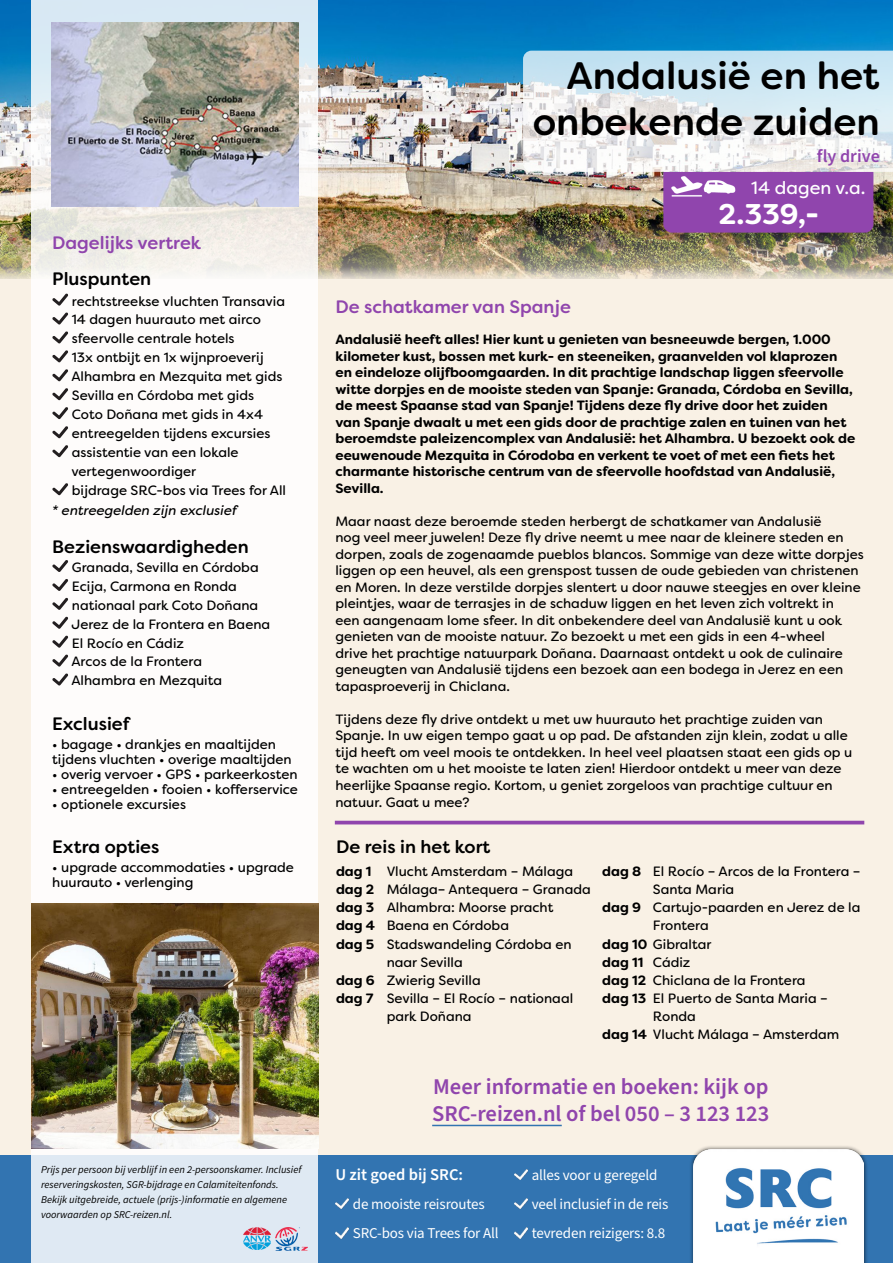
<style>
.page{position:relative;width:893px;height:1263px;background:#fff}
.page>*{position:absolute;margin:0;border:0;box-sizing:border-box;transform-origin:0 0}
.t1{font:500 38.25px "Filson Soft";color:#000}
.t2{font:700 28.5px "Filson Soft";color:#fff}
.t3{font:600 22.5px "Source Sans Pro";color:#9045ad}
.t4{font:500 18px "Filson Soft";color:#000}
.t5{font:500 18px "Filson Soft";color:#9045ad}
.t6{font:18px "Filson Soft";color:#fff}
.t7{font:600 18px "Source Sans Pro";color:#9045ad}
.t8{font:600 16.5px "Source Sans Pro";color:#fff}
.t9{font:15px "Source Sans Pro";letter-spacing:-.01em;color:#fff}
.t10{font:13.5px/16.5px "Filson Soft";color:#000}
.t11{font:700 13.5px/16.5px "Filson Soft";color:#000}
.t12{font:italic 13.5px "Filson Soft";color:#000}
.t13{font:italic 10.5px/15px "Source Sans Variable";color:#000}
.s1{font-weight:700}
</style>
<div class="page">
<div style="left:0;top:242px;width:893px;height:913px;background:#f9f1e5"></div>
<img style="left:0;top:0;width:893px;height:279px">
<div style="left:0;top:1155px;width:893px;height:108px;background:#3274b1"></div>
<div style="left:689px;top:1145px;width:179px;height:118px;background:#000;opacity:.7"></div>
<img style="left:693px;top:1149px;width:171px;height:114px">
<svg style="left:32px;top:0;width:286px;height:1263px;background:#f7f7f7"></svg>
<img style="left:243px;top:1228px;width:27px;height:22px">
<img style="left:275px;top:1228px;width:32px;height:22px">
<svg style="left:515px;top:1228px;width:12px;height:10px"></svg>
<svg style="left:515px;top:1199px;width:12px;height:10px"></svg>
<svg style="left:515px;top:1169px;width:12px;height:10px"></svg>
<svg style="left:335px;top:1228px;width:13px;height:10px"></svg>
<svg style="left:335px;top:1199px;width:13px;height:10px"></svg>
<hr style="left:432px;top:1125px;width:130px;height:1px;background:#3274b1">
<hr style="left:335px;top:821px;width:529px;height:3px;background:#9045ad">
<img style="left:32px;top:904px;width:286px;height:244px">
<svg style="left:52px;top:673px;width:16px;height:12px"></svg>
<svg style="left:52px;top:654px;width:16px;height:13px"></svg>
<svg style="left:52px;top:636px;width:16px;height:11px"></svg>
<svg style="left:52px;top:617px;width:16px;height:12px"></svg>
<svg style="left:52px;top:598px;width:16px;height:12px"></svg>
<svg style="left:52px;top:579px;width:16px;height:12px"></svg>
<svg style="left:52px;top:560px;width:16px;height:12px"></svg>
<svg style="left:52px;top:483px;width:16px;height:12px"></svg>
<svg style="left:52px;top:445px;width:16px;height:12px"></svg>
<svg style="left:52px;top:426px;width:16px;height:12px"></svg>
<svg style="left:52px;top:407px;width:16px;height:12px"></svg>
<svg style="left:52px;top:388px;width:16px;height:12px"></svg>
<svg style="left:52px;top:369px;width:16px;height:12px"></svg>
<svg style="left:52px;top:350px;width:16px;height:12px"></svg>
<svg style="left:52px;top:331px;width:16px;height:12px"></svg>
<svg style="left:52px;top:312px;width:16px;height:12px"></svg>
<svg style="left:52px;top:294px;width:16px;height:11px"></svg>
<img style="left:51px;top:22px;width:247px;height:185px">
<img style="left:523px;top:51px;width:370px;height:182px">
<p class="t5" style="left:52px;top:231px;width:151px">Dagelijks vertrek</p>
<p class="t4" style="left:52px;top:267px;width:100px">Pluspunten</p>
<p class="t10" style="left:72px;top:292px;width:215px">rechtstreekse vluchten Transavia</p>
<p class="t10" style="left:72px;top:311px;width:191px">14 dagen huurauto met airco</p>
<p class="t10" style="left:72px;top:330px;width:164px">sfeervolle centrale hotels</p>
<p class="t10" style="left:72px;top:349px;width:193px">13x ontbijt en 1x wijnproeverij</p>
<p class="t10" style="left:71px;top:368px;width:212px">Alhambra en Mezquita met gids</p>
<p class="t10" style="left:72px;top:387px;width:184px">Sevilla en Córdoba met gids</p>
<p class="t10" style="left:72px;top:406px;width:193px">Coto Doñana met gids in 4x4</p>
<p class="t10" style="left:72px;top:425px;width:200px">entreegelden tijdens excursies</p>
<p class="t10" style="left:72px;top:444px;width:168px">assistentie van een lokale</p>
<p class="t10" style="left:71px;top:463px;width:126px">vertegenwoordiger</p>
<p class="t10" style="left:72px;top:481px;width:216px">bijdrage SRC-bos via Trees for All</p>
<p class="t12" style="left:52px;top:502px;width:186px">* entreegelden zijn exclusief</p>
<p class="t4" style="left:52px;top:535px;width:198px">Bezienswaardigheden</p>
<p class="t10" style="left:72px;top:559px;width:188px">Granada, Sevilla en Córdoba</p>
<p class="t10" style="left:72px;top:578px;width:166px">Ecija, Carmona en Ronda</p>
<p class="t10" style="left:72px;top:597px;width:188px">nationaal park Coto Doñana</p>
<p class="t10" style="left:71px;top:616px;width:200px">Jerez de la Frontera en Baena</p>
<p class="t10" style="left:72px;top:634px;width:114px">El Rocío en Cádiz</p>
<p class="t10" style="left:71px;top:653px;width:132px">Arcos de la Frontera</p>
<p class="t10" style="left:71px;top:672px;width:152px">Alhambra en Mezquita</p>
<p class="t4" style="left:52px;top:712px;width:79px">Exclusief</p>
<p class="t10" style="left:52px;top:737px;width:241px;line-height:15px">• bagage • drankjes en maaltijden tijdens vluchten • overige maaltijden</p>
<p class="t10" style="left:52px;top:766px;width:247px">• overig vervoer • GPS • parkeerkosten</p>
<p class="t10" style="left:52px;top:781px;width:247px">• entreegelden • fooien • kofferservice</p>
<p class="t10" style="left:52px;top:796px;width:135px">• optionele excursies</p>
<p class="t4" style="left:52px;top:835px;width:109px">Extra opties</p>
<p class="t10" style="left:52px;top:858px;width:243px">• upgrade accommodaties • upgrade</p>
<p class="t10" style="left:52px;top:873px;width:143px">huurauto • verlenging</p>
<p class="t13" style="left:41px;top:1162px;width:262px">Prijs per persoon bij verblijf in een 2-persoonskamer. Inclusief reserveringskosten, SGR-bijdrage en Calamiteitenfonds.</p>
<p class="t13" style="left:41px;top:1192px;width:248px">Bekijk uitgebreide, actuele (prijs-)informatie en algemene</p>
<p class="t13" style="left:41px;top:1207px;width:133px">voorwaarden op SRC-reizen.nl.</p>
<p class="t1" style="left:566px;top:51px;width:315px">Andalusië en het</p>
<p class="t1" style="left:533px;top:97px;width:349px">onbekende zuiden</p>
<p class="t7" style="left:817px;top:144px;width:64px">fly drive</p>
<p class="t6" style="left:751px;top:176px;width:116px">14 dagen v.a.</p>
<p class="t5" style="left:335px;top:295px;width:237px">De schatkamer van Spanje</p>
<p class="t2" style="left:719px;top:196px;width:102px">2.339,-</p>
<p class="t11" style="left:335px;top:331px;width:521px">Andalusië heeft alles! Hier kunt u genieten van besneeuwde bergen, 1.000 kilometer kust, bossen met kurk- en steeneiken, graanvelden vol klaprozen en eindeloze olijfboomgaarden. In dit prachtige landschap liggen sfeervolle witte dorpjes en de mooiste steden van Spanje: Granada, Córdoba en Sevilla, de meest Spaanse stad van Spanje! Tijdens deze fly drive door het zuiden van Spanje dwaalt u met een gids door de prachtige zalen en tuinen van het beroemdste paleizencomplex van Andalusië: het Alhambra. U bezoekt ook de eeuwenoude Mezquita in Córodoba en verkent te voet of met een fiets het charmante historische centrum van de sfeervolle hoofdstad van Andalusië, Sevilla.</p>
<p class="t10" style="left:335px;top:513px;width:530px">Maar naast deze beroemde steden herbergt de schatkamer van Andalusië<br>nog veel meer juwelen! Deze fly drive neemt u mee naar de kleinere steden en dorpen, zoals de zogenaamde pueblos blancos. Sommige van deze witte dorpjes liggen op een heuvel, als een grenspost tussen de oude gebieden van christenen en Moren. In deze verstilde dorpjes slentert u door nauwe steegjes en over kleine pleintjes, waar de terrasjes in de schaduw liggen en het leven zich voltrekt in<br>een aangenaam lome sfeer. In dit onbekendere deel van Andalusië kunt u ook genieten van de mooiste natuur. Zo bezoekt u met een gids in een 4-wheel<br>drive het prachtige natuurpark Doñana. Daarnaast ontdekt u ook de culinaire geneugten van Andalusië tijdens een bezoek aan een bodega in Jerez en een tapasproeverij in Chiclana.</p>
<p class="t10" style="left:335px;top:711px;width:518px">Tijdens deze fly drive ontdekt u met uw huurauto het prachtige zuiden van Spanje. In uw eigen tempo gaat u op pad. De afstanden zijn klein, zodat u alle tijd heeft om veel moois te ontdekken. In heel veel plaatsen staat een gids op u te wachten om u het mooiste te laten zien! Hierdoor ontdekt u meer van deze heerlijke Spaanse regio. Kortom, u geniet zorgeloos van prachtige cultuur en natuur. Gaat u mee?</p>
<p class="t4" style="left:336px;top:835px;width:156px">De reis in het kort</p>
<p class="t11" style="left:336px;top:863px;width:37px">dag 1</p>
<p class="t11" style="left:336px;top:881px;width:40px">dag 2</p>
<p class="t11" style="left:336px;top:899px;width:40px">dag 3</p>
<p class="t11" style="left:336px;top:917px;width:41px">dag 4</p>
<p class="t11" style="left:336px;top:935px;width:40px">dag 5</p>
<p class="t11" style="left:336px;top:971px;width:40px">dag 6</p>
<p class="t11" style="left:336px;top:989px;width:39px">dag 7</p>
<p class="t10" style="left:387px;top:863px;width:188px">Vlucht Amsterdam – Málaga</p>
<p class="t10" style="left:387px;top:881px;width:206px">Málaga– Antequera – Granada</p>
<p class="t10" style="left:387px;top:899px;width:168px">Alhambra: Moorse pracht</p>
<p class="t10" style="left:387px;top:917px;width:124px">Baena en Córdoba</p>
<p class="t10" style="left:387px;top:935px;width:186px;line-height:18px">Stadswandeling Córdoba en naar Sevilla</p>
<p class="t10" style="left:387px;top:971px;width:96px">Zwierig Sevilla</p>
<p class="t10" style="left:387px;top:989px;width:188px;line-height:18px">Sevilla – El Rocío – nationaal park Doñana</p>
<p class="t10" style="left:653px;top:863px;width:209px;line-height:18px">El Rocío – Arcos de la Frontera –<br>Santa Maria</p>
<p class="t10" style="left:653px;top:899px;width:209px;line-height:18px">Cartujo-paarden en Jerez de la<br>Frontera</p>
<p class="t10" style="left:602px;top:935px;width:111px"><span class="s1">dag 10</span> Gibraltar</p>
<p class="t10" style="left:653px;top:953px;width:39px">Cádiz</p>
<p class="t10" style="left:653px;top:971px;width:154px">Chiclana de la Frontera</p>
<p class="t10" style="left:653px;top:989px;width:176px;line-height:18px">El Puerto de Santa Maria –<br>Ronda</p>
<p class="t10" style="left:602px;top:1025px;width:239px"><span class="s1">dag 14</span> Vlucht Málaga – Amsterdam</p>
<p class="t11" style="left:602px;top:863px;width:41px">dag 8</p>
<p class="t11" style="left:602px;top:899px;width:40px">dag 9</p>
<p class="t11" style="left:602px;top:953px;width:43px">dag 11</p>
<p class="t11" style="left:602px;top:971px;width:45px">dag 12</p>
<p class="t11" style="left:602px;top:989px;width:45px">dag 13</p>
<p class="t3" style="left:433px;top:1071px;width:337px">Meer informatie en boeken: kijk op</p>
<p class="t3" style="left:432px;top:1098px;width:339px">SRC-reizen.nl of bel 050 – 3 123 123</p>
<p class="t8" style="left:335px;top:1163px;width:129px">U zit goed bij SRC:</p>
<p class="t9" style="left:532px;top:1164px;width:127px">alles voor u geregeld</p>
<p class="t9" style="left:353px;top:1194px;width:133px">de mooiste reisroutes</p>
<p class="t9" style="left:532px;top:1194px;width:138px">veel inclusief in de reis</p>
<p class="t9" style="left:353px;top:1223px;width:147px">SRC-bos via Trees for All</p>
<p class="t9" style="left:532px;top:1223px;width:135px">tevreden reizigers: 8.8</p>
</div>
